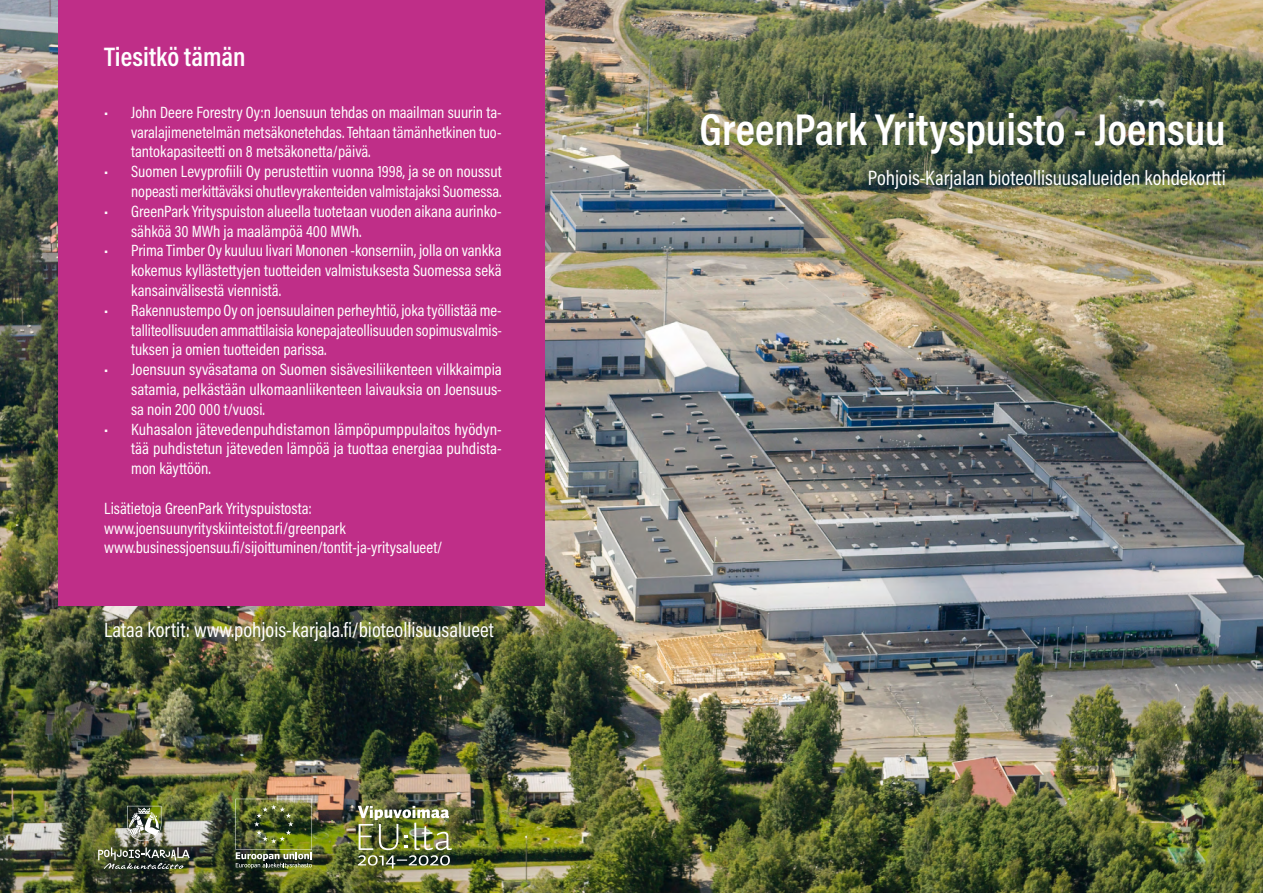
<style>
.page{position:relative;width:1263px;height:893px;background:#fff}
.page>*{position:absolute;margin:0;border:0;box-sizing:border-box;transform-origin:0 0}
.t1{font:600 45px "Acumin Pro Cond";color:#fff}
.otsikko_2{font:600 27px "Acumin Pro Cond";color:#fff}
.t2{font:21px "Acumin Pro Cond";color:#fff}
.t3{font:16.5px/19.8px "Acumin Pro Cond";color:#fff;text-align:justify}
</style>
<div class="page">
<img style="left:0;top:0;width:1263px;height:893px">
<div style="left:58px;top:0;width:487px;height:606px;background:#bf2e88"></div>
<svg style="left:127px;top:806px;width:34px;height:35px"></svg>
<svg style="left:98px;top:847px;width:92px;height:22px;background:#5c6353"></svg>
<img style="left:358px;top:806px;width:94px;height:63px">
<img style="left:235px;top:799px;width:77px;height:69px">
<p class="otsikko_2" style="left:104px;top:39px;width:143px">Tiesitkö tämän</p>
<p class="t3" style="left:131px;top:102px;width:372px;text-indent:-27px">• John Deere Forestry Oy:n Joensuun tehdas on maailman suurin ta&shy;varalajimenetelmän metsäkonetehdas. Tehtaan tämänhetkinen tuo&shy;tantokapasiteetti on 8 metsäkonetta/päivä.</p>
<p class="t3" style="left:104px;top:161px;width:399px;text-align:right">• Suomen Levyprofiili Oy perustettiin vuonna 1998, ja se on noussut nopeasti merkittäväksi ohutlevyrakenteiden valmistajaksi Suomessa.</p>
<p class="t3" style="left:131px;top:201px;width:372px;text-indent:-27px">• GreenPark Yrityspuiston alueella tuotetaan vuoden aikana aurinko&shy;sähköä 30 MWh ja maalämpöä 400 MWh.</p>
<p class="t3" style="left:131px;top:240px;width:372px;text-indent:-27px">• Prima Timber Oy kuuluu Iivari Mononen -konserniin, jolla on vankka kokemus kyllästettyjen tuotteiden valmistuksesta Suomessa sekä kansainvälisestä viennistä.</p>
<p class="t3" style="left:131px;top:300px;width:372px;text-indent:-27px">• Rakennustempo Oy on joensuulainen perheyhtiö, joka työllistää me&shy;talliteollisuuden ammattilaisia konepajateollisuuden sopimusvalmis&shy;tuksen ja omien tuotteiden parissa.</p>
<p class="t3" style="left:131px;top:359px;width:372px;text-indent:-27px">• Joensuun syväsatama on Suomen sisävesiliikenteen vilkkaimpia satamia, pelkästään ulkomaanliikenteen laivauksia on Joensuus&shy;sa noin 200 000 t/vuosi.</p>
<p class="t3" style="left:131px;top:419px;width:372px;text-indent:-27px">• Kuhasalon jätevedenpuhdistamon lämpöpumppulaitos hyödyn&shy;tää puhdistetun jäteveden lämpöä ja tuottaa energiaa puhdista&shy;mon käyttöön.</p>
<p class="t3" style="left:104px;top:498px;width:209px">Lisätietoja GreenPark Yrityspuistosta:</p>
<p class="t3" style="left:104px;top:518px;width:243px">www.joensuunyrityskiinteistot.fi/greenpark</p>
<p class="t3" style="left:104px;top:537px;width:340px">www.businessjoensuu.fi/sijoittuminen/tontit-ja-yritysalueet/</p>
<p class="t2" style="left:104px;top:616px;width:391px">Lataa kortit: www.pohjois-karjala.fi/bioteollisuusalueet</p>
<h1 class="t1" style="left:700px;top:100px;width:528px">GreenPark Yrityspuisto - Joensuu</h1>
<p class="t2" style="left:868px;top:164px;width:359px">Pohjois-Karjalan bioteollisuusalueiden kohdekortti</p>
</div>
